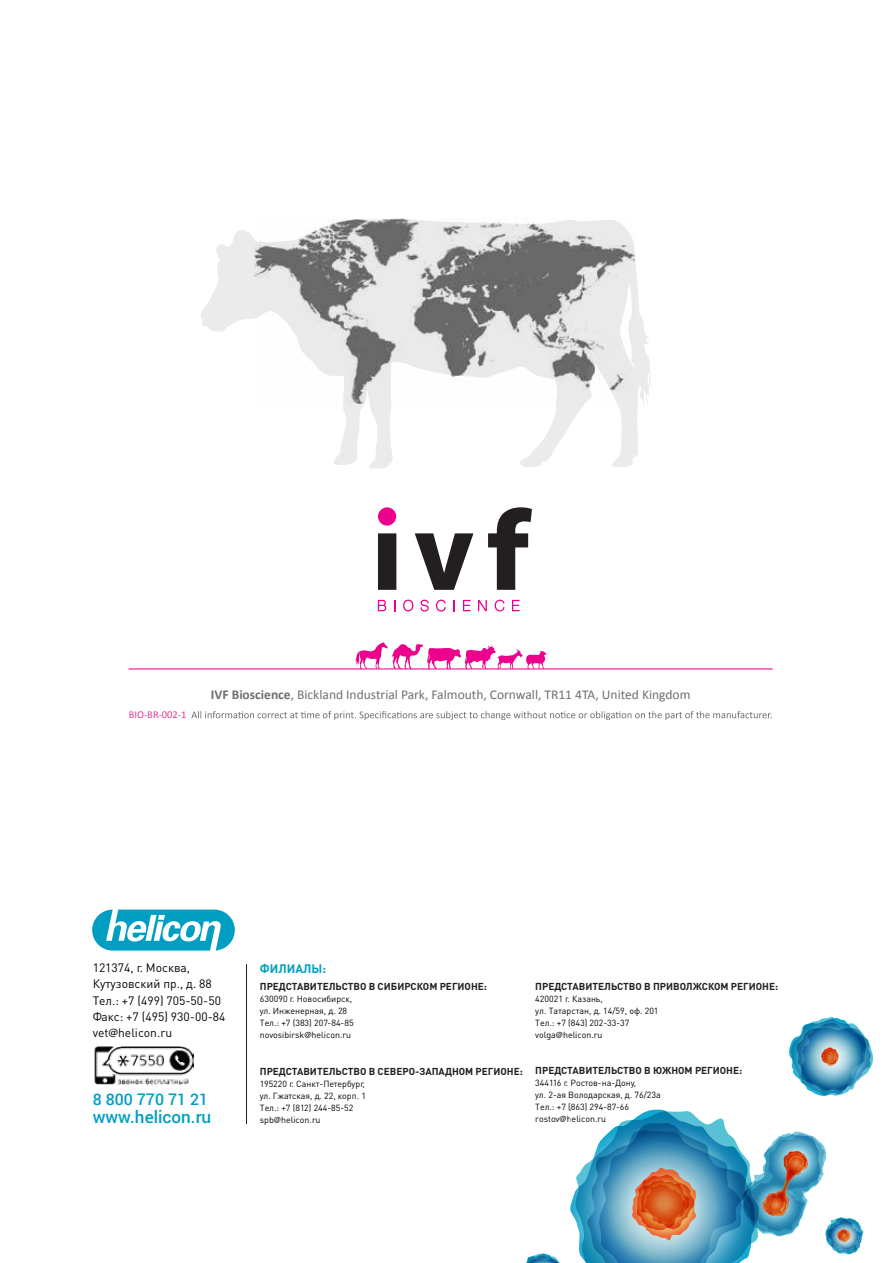
<style>
.page{position:relative;width:893px;height:1263px;background:#fff}
.page>*{position:absolute;margin:0;border:0;box-sizing:border-box;transform-origin:0 0}
.t1{font:500 17.1px "Roboto";color:#009fc2}
.t2{font:500 15.9px "Roboto";color:#009fc2}
.t3{font:13.5px "Calibri";color:#6e6f72}
.t4{font:700 12.15px "DIN Pro";color:#009fc2}
.t5{font:12px/16.4px "DIN Pro";color:#000}
.t6{font:10.5px "Calibri";color:#e33c8f}
.t7{font:700 9.9px "DIN Pro";color:#231f20}
.t8{font:8.85px/12px "DIN Pro";color:#000}
.s1{font-weight:700}
.s2{font-family:"Franklin Gothic Book C"}
</style>
<div class="page">
<hr style="left:129px;top:668px;width:643px;height:1px;background:#ec008c">
<svg style="left:191px;top:711px;width:581px;height:9px"></svg>
<svg style="left:378px;top:507px;width:154px;height:83px"></svg>
<svg style="left:403px;top:600px;width:10px;height:11px"></svg>
<svg style="left:378px;top:600px;width:8px;height:11px"></svg>
<svg style="left:436px;top:600px;width:10px;height:11px"></svg>
<svg style="left:495px;top:600px;width:9px;height:11px"></svg>
<svg style="left:478px;top:600px;width:9px;height:11px"></svg>
<svg style="left:512px;top:600px;width:8px;height:11px"></svg>
<svg style="left:453px;top:600px;width:2px;height:11px"></svg>
<svg style="left:463px;top:600px;width:8px;height:11px"></svg>
<svg style="left:420px;top:600px;width:9px;height:11px"></svg>
<div style="left:378px;top:507px;width:18px;height:19px;background:#ec008c;border-radius:50%"></div>
<svg style="left:355px;top:642px;width:191px;height:27px"></svg>
<svg style="left:200px;top:230px;width:451px;height:239px"></svg>
<img style="left:254px;top:219px;width:380px;height:185px">
<hr style="left:246px;top:964px;width:1px;height:160px;background:#231f20">
<svg style="left:92px;top:909px;width:143px;height:41px"></svg>
<svg style="left:789px;top:1017px;width:84px;height:79px"></svg>
<svg style="left:526px;top:1253px;width:34px;height:10px"></svg>
<svg style="left:570px;top:1110px;width:293px;height:153px"></svg>
<img style="left:94px;top:1046px;width:100px;height:38px">
<p class="t6" style="left:129px;top:708px;width:59px">BIO-BR-002-1</p>
<h3 class="t3" style="left:211px;top:686px;width:481px"><span class="s1">IVF Bioscience</span>, Bickland Industrial Park, Falmouth, Cornwall, TR11 4TA, United Kingdom</h3>
<h3 class="t5" style="left:93px;top:959px;width:134px">121374, г. Москва,<br>Кутузовский пр., д. 88<br>Тел.: +7 (499) 705-50-50<br>Факс: +7 (495) 930-00-84 vet<span class="s2">@</span>helicon.ru</h3>
<h3 class="t4" style="left:260px;top:960px;width:68px">ФИЛИАЛЫ:</h3>
<p class="t7" style="left:260px;top:980px;width:229px">ПРЕДСТАВИТЕЛЬСТВО В СИБИРСКОМ РЕГИОНЕ:</p>
<p class="t8" style="left:260px;top:993px;width:95px">630090 г. Новосибирск, ул. Инженерная, д. 28<br>Тел.: +7 (383) 207-84-85 novosibirsk<span class="s2">@</span>helicon.ru</p>
<p class="t7" style="left:260px;top:1065px;width:264px">ПРЕДСТАВИТЕЛЬСТВО В СЕВЕРО-ЗАПАДНОМ РЕГИОНЕ:</p>
<p class="t8" style="left:260px;top:1077px;width:108px;text-align:justify">195220 г. Санкт-Петербург, ул. Гжатская, д. 22, корп. 1<br>Тел.: +7 (812) 244-85-52</p>
<h2 class="t2" style="left:93px;top:1088px;width:117px">8 800 770 71 21</h2>
<h1 class="t1" style="left:93px;top:1105px;width:120px">www.helicon.ru</h1>
<p class="t8" style="left:260px;top:1113px;width:62px">spb<span class="s2">@</span>helicon.ru</p>
<p class="t7" style="left:535px;top:979px;width:244px">ПРЕДСТАВИТЕЛЬСТВО В ПРИВОЛЖСКОМ РЕГИОНЕ:</p>
<p class="t8" style="left:535px;top:992px;width:125px">420021 г. Казань,<br>ул. Татарстан, д. 14/59, оф. 201<br>Тел.: +7 (843) 202-33-37 volga<span class="s2">@</span>helicon.ru</p>
<p class="t7" style="left:535px;top:1064px;width:208px">ПРЕДСТАВИТЕЛЬСТВО В ЮЖНОМ РЕГИОНЕ:</p>
<p class="t8" style="left:535px;top:1077px;width:127px">344116 г. Ростов-на-Дону,<br>ул. 2-ая Володарская, д. 76/23а<br>Тел.: +7 (863) 294-87-66 rostov<span class="s2">@</span>helicon.ru</p>
</div>
